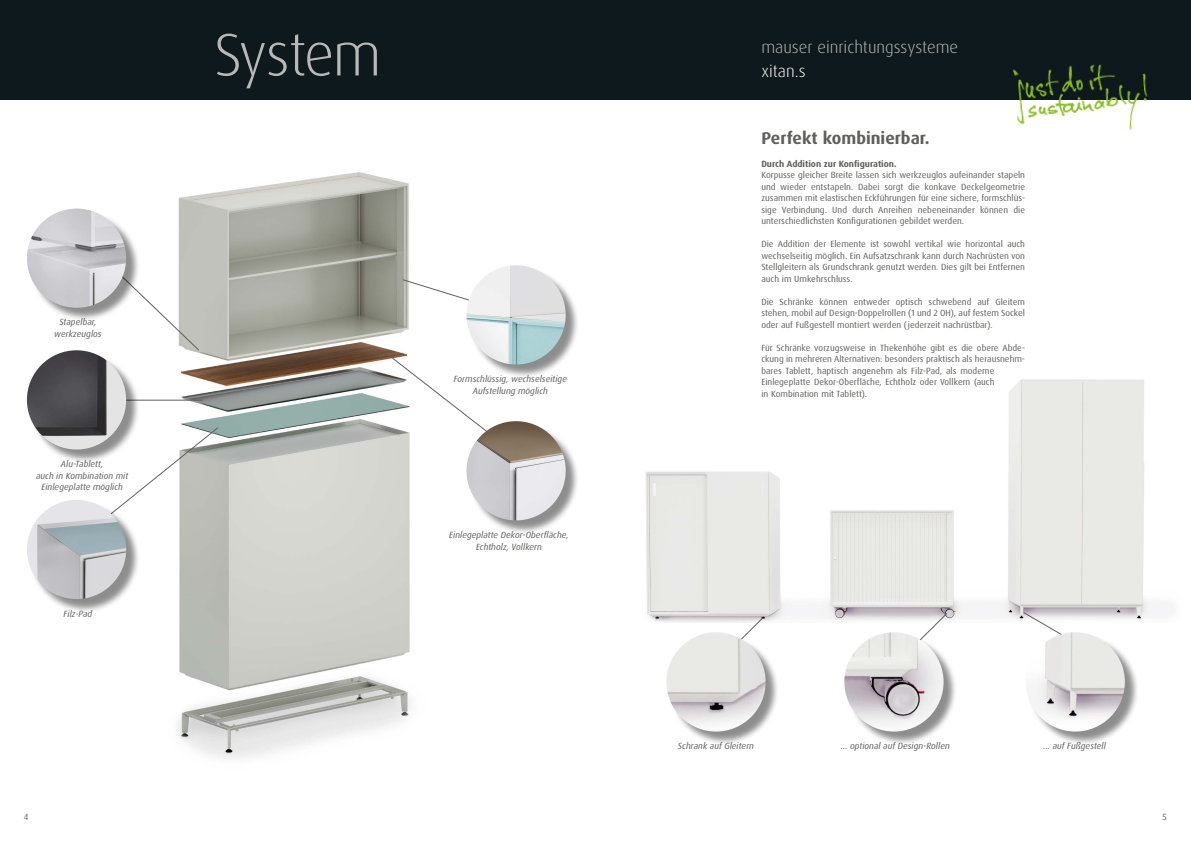
<style>
.page{position:relative;width:1191px;height:842px;background:#fff}
.page>*{position:absolute;margin:0;border:0;box-sizing:border-box;transform-origin:0 0}
.t1{font:300 60px "Dax OT";letter-spacing:-.03em;color:#b8b8b7}
.t2{font:300 17px "Dax OT";color:#b8b8b7}
.t3{font:700 17px "Dax OT";color:#5f5f5e}
.t4{font:300 17px "Dax OT";color:#fff}
.t5{font:9px/11.5px "Dax OT";color:#5f5f5e;text-align:justify}
.t6{font:italic 9px/11.5px "Dax OT";color:#5f5f5e;text-align:center}
.t7{font:700 9px "Dax OT";color:#5f5f5e}
</style>
<div class="page">
<div style="left:0;top:0;width:1191px;height:99px;background:#0d191c"></div>
<img style="left:1005px;top:64px;width:154px;height:66px">
<img style="left:645px;top:379px;width:526px;height:243px">
<svg style="left:1023px;top:612px;width:70px;height:20px"></svg>
<svg style="left:889px;top:613px;width:58px;height:19px"></svg>
<svg style="left:705px;top:618px;width:58px;height:14px"></svg>
<div style="left:1027px;top:634px;width:111px;height:112px;background:#000;opacity:.45"></div>
<img style="left:1027px;top:632px;width:97px;height:99px">
<div style="left:846px;top:634px;width:111px;height:112px;background:#000;opacity:.45"></div>
<img style="left:844px;top:632px;width:99px;height:99px">
<div style="left:668px;top:634px;width:111px;height:112px;background:#000;opacity:.45"></div>
<img style="left:666px;top:632px;width:99px;height:99px">
<img style="left:140px;top:172px;width:271px;height:586px">
<svg style="left:386px;top:353px;width:122px;height:108px"></svg>
<svg style="left:84px;top:427px;width:135px;height:115px"></svg>
<svg style="left:140px;top:243px;width:59px;height:108px"></svg>
<div style="left:29px;top:211px;width:111px;height:111px;background:#000;opacity:.45"></div>
<img style="left:27px;top:209px;width:99px;height:99px;border-radius:50px">
<div style="left:29px;top:502px;width:111px;height:111px;background:#000;opacity:.45"></div>
<img style="left:27px;top:500px;width:99px;height:99px;border-radius:50px">
<div style="left:468px;top:423px;width:111px;height:112px;background:#000;opacity:.45"></div>
<img style="left:466px;top:421px;width:100px;height:99px;border-radius:50px">
<svg style="left:402px;top:279px;width:66px;height:36px"></svg>
<div style="left:468px;top:267px;width:111px;height:112px;background:#000;opacity:.45"></div>
<img style="left:466px;top:265px;width:100px;height:99px;border-radius:50px">
<hr style="left:77px;top:400px;width:126px;height:1px;background:#5f5f5e">
<div style="left:29px;top:352px;width:111px;height:112px;background:#000;opacity:.45"></div>
<img style="left:27px;top:350px;width:99px;height:99px">
<h1 class="t1" style="left:214px;top:17px;width:169px">System</h1>
<h2 class="t2" style="left:761px;top:36px;width:198px">mauser einrichtungssysteme</h2>
<h2 class="t4" style="left:761px;top:60px;width:46px">xitan.s</h2>
<p class="t6" style="left:54px;top:317px;width:49px">Stapelbar, werkzeuglos</p>
<p class="t6" style="left:36px;top:458px;width:94px">Alu-Tablett,<br>auch in Kombination mit<br>Einlegeplatte möglich</p>
<p class="t6" style="left:64px;top:608px;width:30px">Filz-Pad</p>
<p class="t6" style="left:454px;top:373px;width:115px">Formschlüssig, wechselseitige<br>Aufstellung möglich</p>
<p class="t6" style="left:449px;top:529px;width:121px">Einlegeplatte Dekor-Oberfläche,<br>Echtholz, Vollkern</p>
<h2 class="t3" style="left:761px;top:127px;width:170px">Perfekt kombinierbar.</h2>
<p class="t7" style="left:761px;top:158px;width:137px">Durch Addition zur Konfiguration.</p>
<p class="t5" style="left:761px;top:169px;width:265px">Korpusse gleicher Breite lassen sich werkzeuglos aufeinander stapeln und wieder entstapeln. Dabei sorgt die konkave Deckelgeometrie zusammen mit elastischen Eckführungen für eine sichere, formschlüs&shy;sige Verbindung. Und durch Anreihen nebeneinander können die unterschiedlichsten Konfigurationen gebildet werden.</p>
<p class="t5" style="left:761px;top:238px;width:265px">Die Addition der Elemente ist sowohl vertikal wie horizontal auch wechselseitig möglich. Ein Aufsatzschrank kann durch Nachrüsten von Stellgleitern als Grundschrank genutzt werden. Dies gilt bei Entfernen auch im Umkehrschluss.</p>
<p class="t5" style="left:761px;top:296px;width:265px">Die Schränke können entweder optisch schwebend auf Gleitern stehen, mobil auf Design-Doppelrollen (1 und 2 OH), auf festem Sockel oder auf Fußgestell montiert werden (jederzeit nachrüstbar).</p>
<p class="t5" style="left:761px;top:342px;width:265px;text-align:left">Für Schränke vorzugsweise in Thekenhöhe gibt es die obere Abde&shy;ckung in mehreren Alternativen: besonders praktisch als herausnehm&shy;bares Tablett, haptisch angenehm als Filz-Pad, als moderne Einlegeplatte Dekor-Oberfläche, Echtholz oder Vollkern (auch<br>in Kombination mit Tablett).</p>
<p class="t6" style="left:678px;top:740px;width:78px">Schrank auf Gleitern</p>
<p class="t6" style="left:841px;top:740px;width:110px">... optional auf Design-Rollen</p>
<p class="t6" style="left:1043px;top:740px;width:64px">... auf Fußgestell</p>
<p class="t5" style="left:24px;top:811px;width:6px">4</p>
<p class="t5" style="left:1162px;top:811px;width:6px">5</p>
</div>
